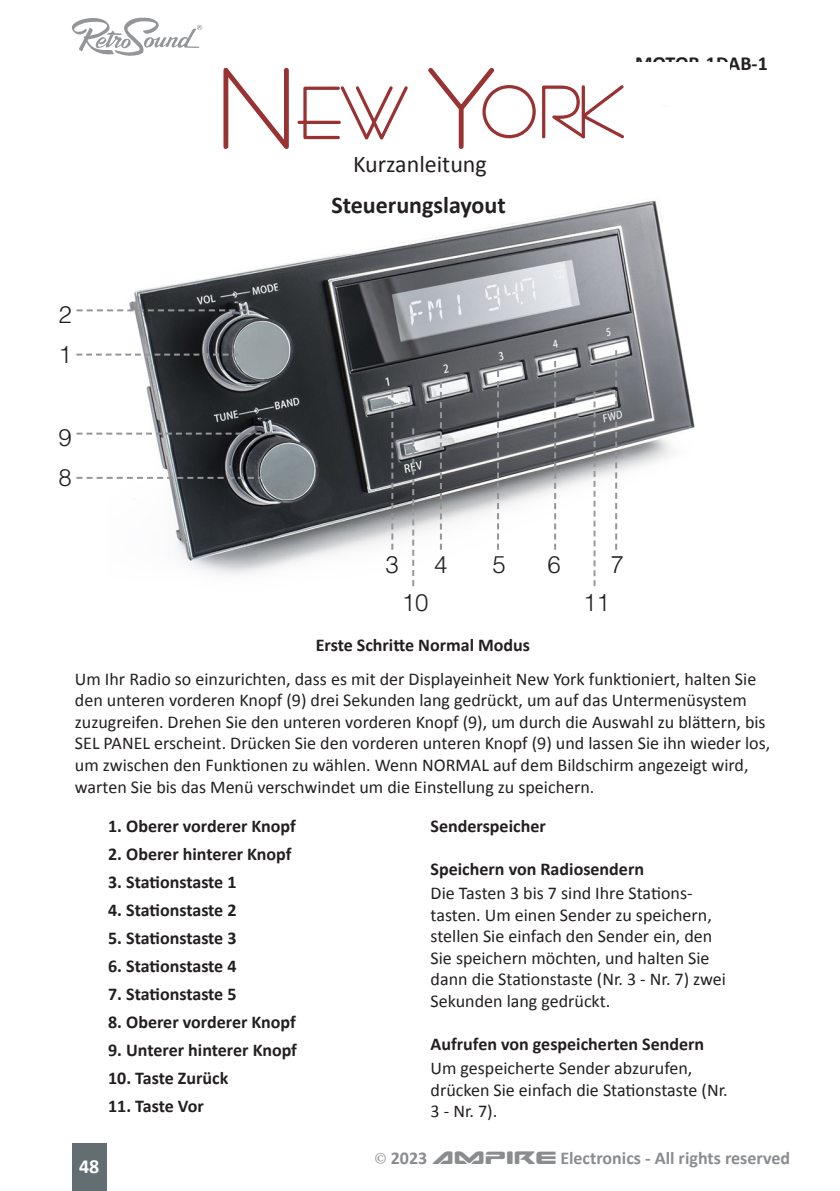
<style>
.page{position:relative;width:840px;height:1191px;background:#fff}
.page>*{position:absolute;margin:0;border:0;box-sizing:border-box;transform-origin:0 0}
.t1{font:700 24px "Calibri";color:#231f20}
.t2{font:300 24px/40px "Helvetica";color:#231f20}
.t3{font:24px "Calibri";color:#231f20}
.t4{font:700 20px "Calibri";color:#231f20}
.t5{font:700 20px "Calibri";color:#fff}
.t6{font:18px/21.6px "Calibri";color:#231f20}
.t7{font:700 18px "Calibri";color:#231f20}
.t8{font:700 18px "Calibri";color:#8a8c8f}
.s1{font-family:"Minion Pro";font-weight:400;font-size:17.6px}
.s2{font-family:"Sea Dog 2001";font-weight:400;font-size:17.6px}
</style>
<div class="page">
<svg style="left:71px;top:17px;width:131px;height:39px"></svg>
<div style="left:72px;top:1143px;width:34px;height:48px;background:#636e73"></div>
<img style="left:108px;top:200px;width:587px;height:387px">
<svg style="left:76px;top:309px;width:169px;height:2px"></svg>
<svg style="left:76px;top:353px;width:162px;height:2px"></svg>
<svg style="left:391px;top:391px;width:2px;height:159px"></svg>
<svg style="left:439px;top:382px;width:2px;height:168px"></svg>
<svg style="left:496px;top:371px;width:2px;height:179px"></svg>
<svg style="left:554px;top:361px;width:2px;height:189px"></svg>
<svg style="left:614px;top:350px;width:2px;height:200px"></svg>
<svg style="left:76px;top:432px;width:195px;height:2px"></svg>
<svg style="left:76px;top:477px;width:188px;height:2px"></svg>
<svg style="left:223px;top:67px;width:185px;height:82px"></svg>
<svg style="left:428px;top:68px;width:196px;height:81px"></svg>
<svg style="left:412px;top:428px;width:2px;height:158px"></svg>
<svg style="left:593px;top:391px;width:2px;height:195px"></svg>
<h1 class="t2" style="left:59px;top:294px;width:15px">2<br>1</h1>
<h1 class="t2" style="left:59px;top:417px;width:15px">9<br>8</h1>
<h1 class="t3" style="left:353px;top:149px;width:135px">Kurzanleitung</h1>
<h1 class="t1" style="left:331px;top:190px;width:176px">Steuerungslayout</h1>
<p class="t4" style="left:634px;top:51px;width:134px">MOTOR-1DAB-1</p>
<h1 class="t2" style="left:385px;top:543px;width:15px">3</h1>
<h1 class="t2" style="left:434px;top:543px;width:15px">4</h1>
<h1 class="t2" style="left:492px;top:543px;width:15px">5</h1>
<h1 class="t2" style="left:547px;top:543px;width:15px">6</h1>
<h1 class="t2" style="left:610px;top:543px;width:15px">7</h1>
<h1 class="t2" style="left:401px;top:582px;width:28px">10</h1>
<h1 class="t2" style="left:582px;top:582px;width:28px">11</h1>
<p class="t7" style="left:315px;top:633px;width:216px">Erste Schritte Normal Modus</p>
<p class="t6" style="left:75px;top:668px;width:696px">Um Ihr Radio so einzurichten, dass es mit der Displayeinheit New York funktioniert, halten Sie den unteren vorderen Knopf (9) drei Sekunden lang gedrückt, um auf das Untermenüsystem zuzugreifen. Drehen Sie den unteren vorderen Knopf (9), um durch die Auswahl zu blättern, bis SEL PANEL erscheint. Drücken Sie den vorderen unteren Knopf (9) und lassen Sie ihn wieder los, um zwischen den Funktionen zu wählen. Wenn NORMAL auf dem Bildschirm angezeigt wird, warten Sie bis das Menü verschwindet um die Einstellung zu speichern.</p>
<p class="t7" style="left:108px;top:814px;width:189px">1. Oberer vorderer Knopf</p>
<p class="t7" style="left:108px;top:842px;width:185px">2. Oberer hinterer Knopf</p>
<p class="t7" style="left:108px;top:870px;width:130px">3. Stationstaste 1</p>
<p class="t7" style="left:108px;top:898px;width:130px">4. Stationstaste 2</p>
<p class="t7" style="left:108px;top:926px;width:130px">5. Stationstaste 3</p>
<p class="t7" style="left:108px;top:954px;width:130px">6. Stationstaste 4</p>
<p class="t7" style="left:108px;top:982px;width:130px">7. Stationstaste 5</p>
<p class="t7" style="left:108px;top:1010px;width:189px">8. Oberer vorderer Knopf</p>
<p class="t7" style="left:108px;top:1038px;width:190px">9. Unterer hinterer Knopf</p>
<p class="t7" style="left:108px;top:1066px;width:122px">10. Taste Zurück</p>
<p class="t7" style="left:108px;top:1094px;width:97px">11. Taste Vor</p>
<p class="t5" style="left:79px;top:1153px;width:22px">48</p>
<p class="t7" style="left:430px;top:814px;width:117px">Senderspeicher</p>
<p class="t7" style="left:430px;top:857px;width:215px">Speichern von Radiosendern</p>
<p class="t6" style="left:430px;top:882px;width:297px">Die Tasten 3 bis 7 sind Ihre Stations&shy;tasten. Um einen Sender zu speichern, stellen Sie einfach den Sender ein, den Sie speichern möchten, und halten Sie dann die Stationstaste (Nr. 3 - Nr. 7) zwei Sekunden lang gedrückt.</p>
<p class="t7" style="left:430px;top:1032px;width:275px">Aufrufen von gespeicherten Sendern</p>
<p class="t6" style="left:430px;top:1057px;width:298px">Um gespeicherte Sender abzurufen, drücken Sie einfach die Stationstaste (Nr.<br>3 - Nr. 7).</p>
<p class="t8" style="left:374px;top:1146px;width:417px"><span class="s1">©</span> 2023 <span class="s2">AMPIRE</span> Electronics - All rights reserved</p>
</div>
